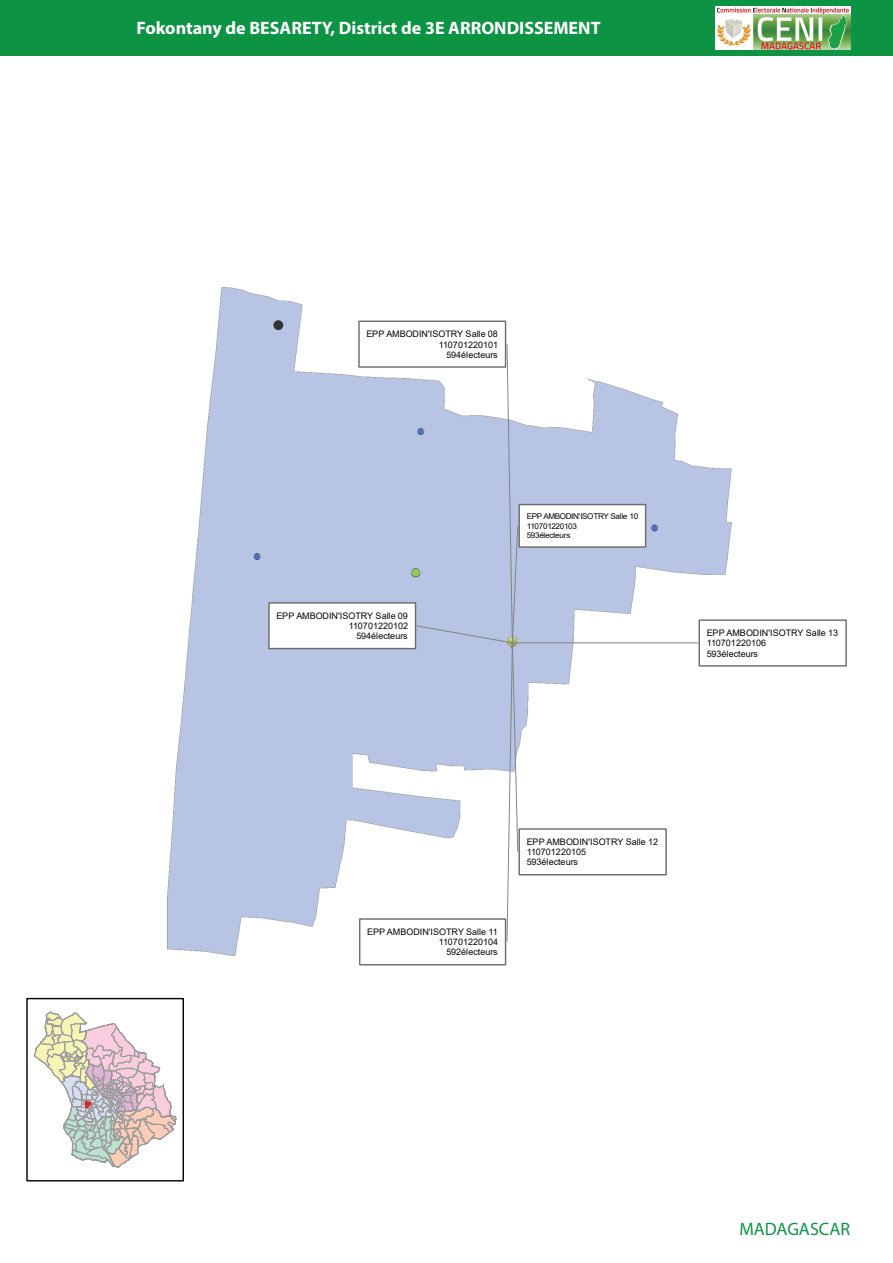
<style>
.page{position:relative;width:893px;height:1263px;background:#fff}
.page>*{position:absolute;margin:0;border:0;box-sizing:border-box;transform-origin:0 0}
.t1{font:700 18px "Myriad Pro";color:#fff}
.t2{font:18px "Myriad Pro";color:#0d9344}
.t3{font:9px/10.2px "Arial";letter-spacing:.005em;color:#050504;text-align:right}
.t4{font:7.95px/9.1px "Arial";letter-spacing:-.03em;color:#050504}
</style>
<div class="page">
<div style="left:0;top:0;width:893px;height:56px;background:#0d9344"></div>
<img style="left:26px;top:287px;width:706px;height:895px">
<div style="left:359px;top:321px;width:147px;height:46px;background:#fff"></div>
<div style="left:358px;top:321px;width:148px;height:47px;border:1px solid #6f6e6f"></div>
<div style="left:269px;top:603px;width:146px;height:46px;background:#fff"></div>
<div style="left:268px;top:602px;width:148px;height:47px;border:1px solid #6f6e6f"></div>
<div style="left:519px;top:505px;width:127px;height:42px;background:#fff"></div>
<div style="left:518px;top:504px;width:128px;height:44px;border:1px solid #6f6e6f"></div>
<div style="left:360px;top:919px;width:146px;height:46px;background:#fff"></div>
<div style="left:359px;top:918px;width:147px;height:47px;border:1px solid #6f6e6f"></div>
<div style="left:519px;top:829px;width:147px;height:46px;background:#fff"></div>
<div style="left:518px;top:828px;width:149px;height:47px;border:1px solid #6f6e6f"></div>
<svg style="left:417px;top:344px;width:101px;height:598px"></svg>
<div style="left:699px;top:620px;width:147px;height:46px;background:#fff"></div>
<div style="left:698px;top:619px;width:149px;height:48px;border:1px solid #6f6e6f"></div>
<hr style="left:512px;top:643px;width:186px;height:1px;background:#828383">
<div style="left:27px;top:998px;width:156px;height:183px;background:#fff"></div>
<svg style="left:33px;top:1011px;width:144px;height:157px"></svg>
<div style="left:26px;top:998px;width:158px;height:183px;border:1px solid #050504"></div>
<img style="left:715px;top:7px;width:135px;height:43px">
<h1 class="t1" style="left:136px;top:16px;width:466px">Fokontany de BESARETY, District de 3E ARRONDISSEMENT</h1>
<p class="t3" style="left:367px;top:329px;width:133px">EPP AMBODIN'ISOTRY Salle 08<br>110701220101<br>594électeurs</p>
<p class="t3" style="left:277px;top:610px;width:133px">EPP AMBODIN'ISOTRY Salle 09<br>110701220102<br>594électeurs</p>
<p class="t4" style="left:527px;top:512px;width:113px">EPP AMBODIN'ISOTRY Salle 10<br>110701220103<br>593électeurs</p>
<p class="t3" style="left:707px;top:628px;width:133px;text-align:left">EPP AMBODIN'ISOTRY Salle 13<br>110701220106<br>593électeurs</p>
<p class="t3" style="left:367px;top:926px;width:133px">EPP AMBODIN'ISOTRY Salle 11<br>110701220104<br>592électeurs</p>
<p class="t3" style="left:527px;top:836px;width:133px;text-align:left">EPP AMBODIN'ISOTRY Salle 12<br>110701220105<br>593électeurs</p>
<h1 class="t2" style="left:740px;top:1218px;width:112px">MADAGASCAR</h1>
</div>
